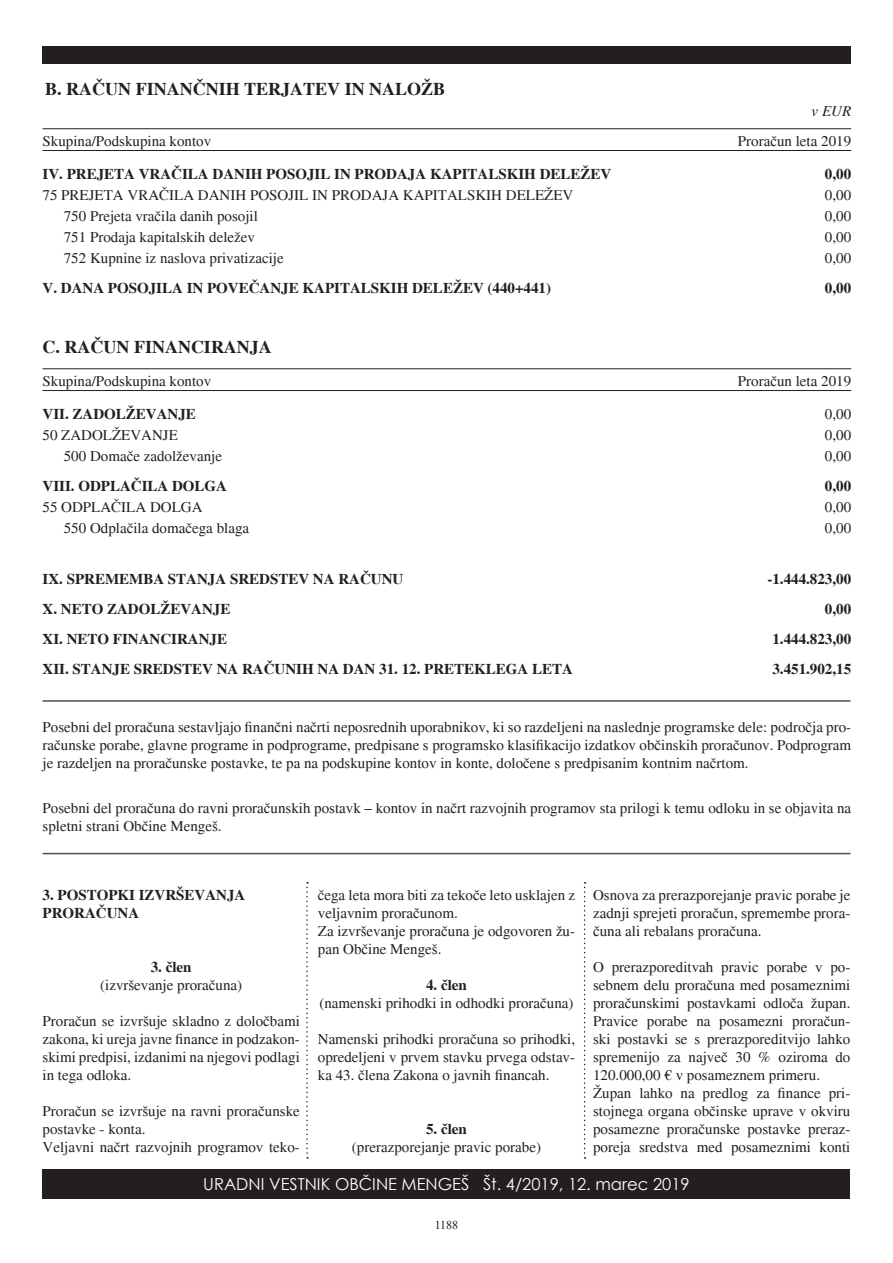
<style>
.page{position:relative;width:893px;height:1263px;background:#fff}
.page>*{position:absolute;margin:0;border:0;box-sizing:border-box;transform-origin:0 0}
.Telo_besedila1{font:700 18px "Times";color:#231f20}
.t1{font:16.5px "Century Gothic";color:#fff}
.Telo_besedila1-2{font:15px/18px "Times";color:#231f20;text-align:justify}
.Telo_besedila1-3{font:700 15px/18px "Times";color:#231f20}
.Navaden1{font:15px/18px "Times";color:#231f20;text-align:justify}
.Telo_besedila1-4{font:italic 15px "Times";color:#231f20}
.t2{font:12px "Times New Roman";color:#231f20}
</style>
<div class="page">
<div style="left:43px;top:47px;width:808px;height:17px;background:#231f20"></div>
<div style="left:43px;top:1169px;width:807px;height:30px;background:#231f20"></div>
<svg style="left:306px;top:882px;width:2px;height:277px"></svg>
<svg style="left:584px;top:882px;width:2px;height:277px"></svg>
<hr style="left:43px;top:128px;width:808px;height:1px;background:#231f20">
<hr style="left:43px;top:150px;width:808px;height:1px;background:#231f20">
<hr style="left:43px;top:368px;width:808px;height:1px;background:#231f20">
<hr style="left:43px;top:390px;width:808px;height:1px;background:#231f20">
<hr style="left:43px;top:700px;width:807px;height:2px;background:#505052">
<hr style="left:43px;top:853px;width:807px;height:1px;background:#505052">
<p class="Telo_besedila1" style="left:45px;top:78px;width:401px">B. RAČUN FINANČNIH TERJATEV IN NALOŽB</p>
<p class="Telo_besedila1-4" style="left:812px;top:102px;width:41px">v EUR</p>
<p class="Telo_besedila1-2" style="left:43px;top:132px;width:170px">Skupina/Podskupina kontov</p>
<p class="Telo_besedila1-2" style="left:738px;top:132px;width:115px">Proračun leta 2019</p>
<p class="Telo_besedila1-3" style="left:43px;top:165px;width:570px">IV. PREJETA VRAČILA DANIH POSOJIL IN PRODAJA KAPITALSKIH DELEŽEV</p>
<p class="Telo_besedila1-3" style="left:825px;top:165px;width:28px">0,00</p>
<p class="Telo_besedila1-2" style="left:43px;top:186px;width:532px">75 PREJETA VRAČILA DANIH POSOJIL IN PRODAJA KAPITALSKIH DELEŽEV</p>
<p class="Telo_besedila1-2" style="left:825px;top:186px;width:28px">0,00</p>
<p class="Telo_besedila1-2" style="left:64px;top:207px;width:196px">750 Prejeta vračila danih posojil</p>
<p class="Telo_besedila1-2" style="left:825px;top:207px;width:28px">0,00</p>
<p class="Telo_besedila1-2" style="left:64px;top:228px;width:193px">751 Prodaja kapitalskih deležev</p>
<p class="Telo_besedila1-2" style="left:825px;top:228px;width:28px">0,00</p>
<p class="Telo_besedila1-2" style="left:64px;top:249px;width:221px">752 Kupnine iz naslova privatizacije</p>
<p class="Telo_besedila1-2" style="left:825px;top:249px;width:28px">0,00</p>
<p class="Telo_besedila1-3" style="left:43px;top:279px;width:510px">V. DANA POSOJILA IN POVEČANJE KAPITALSKIH DELEŽEV (440+441)</p>
<p class="Telo_besedila1-3" style="left:825px;top:279px;width:28px">0,00</p>
<p class="Telo_besedila1" style="left:43px;top:336px;width:231px">C. RAČUN FINANCIRANJA</p>
<p class="Telo_besedila1-2" style="left:43px;top:372px;width:170px">Skupina/Podskupina kontov</p>
<p class="Telo_besedila1-2" style="left:738px;top:372px;width:115px">Proračun leta 2019</p>
<p class="Telo_besedila1-3" style="left:43px;top:405px;width:155px">VII. ZADOLŽEVANJE</p>
<p class="Telo_besedila1-2" style="left:825px;top:405px;width:28px">0,00</p>
<p class="Telo_besedila1-2" style="left:43px;top:426px;width:137px">50 ZADOLŽEVANJE</p>
<p class="Telo_besedila1-2" style="left:825px;top:426px;width:28px">0,00</p>
<p class="Telo_besedila1-2" style="left:64px;top:447px;width:160px">500 Domače zadolževanje</p>
<p class="Telo_besedila1-2" style="left:825px;top:447px;width:28px">0,00</p>
<p class="Telo_besedila1-3" style="left:43px;top:477px;width:186px">VIII. ODPLAČILA DOLGA</p>
<p class="Telo_besedila1-3" style="left:825px;top:477px;width:28px">0,00</p>
<p class="Telo_besedila1-2" style="left:43px;top:498px;width:161px">55 ODPLAČILA DOLGA</p>
<p class="Telo_besedila1-2" style="left:825px;top:498px;width:28px">0,00</p>
<p class="Telo_besedila1-2" style="left:64px;top:519px;width:187px">550 Odplačila domačega blaga</p>
<p class="Telo_besedila1-2" style="left:825px;top:519px;width:28px">0,00</p>
<p class="Telo_besedila1-3" style="left:43px;top:570px;width:362px">IX. SPREMEMBA STANJA SREDSTEV NA RAČUNU</p>
<p class="Telo_besedila1-3" style="left:767px;top:570px;width:85px">-1.444.823,00</p>
<p class="Telo_besedila1-3" style="left:43px;top:600px;width:189px">X. NETO ZADOLŽEVANJE</p>
<p class="Telo_besedila1-3" style="left:825px;top:600px;width:28px">0,00</p>
<p class="Telo_besedila1-3" style="left:43px;top:630px;width:186px">XI. NETO FINANCIRANJE</p>
<p class="Telo_besedila1-3" style="left:772px;top:630px;width:80px">1.444.823,00</p>
<p class="Telo_besedila1-3" style="left:43px;top:660px;width:532px">XII. STANJE SREDSTEV NA RAČUNIH NA DAN 31. 12. PRETEKLEGA LETA</p>
<p class="Telo_besedila1-3" style="left:772px;top:660px;width:80px">3.451.902,15</p>
<p class="Telo_besedila1-2" style="left:43px;top:718px;width:810px">Posebni del proračuna sestavljajo finančni načrti neposrednih uporabnikov, ki so razdeljeni na naslednje programske dele: področja pro&shy;računske porabe, glavne programe in podprograme, predpisane s programsko klasifikacijo izdatkov občinskih proračunov. Podprogram je razdeljen na proračunske postavke, te pa na podskupine kontov in konte, določene s predpisanim kontnim načrtom.</p>
<p class="Telo_besedila1-2" style="left:43px;top:799px;width:810px">Posebni del proračuna do ravni proračunskih postavk – kontov in načrt razvojnih programov sta prilogi k temu odloku in se objavita na spletni strani Občine Mengeš.</p>
<p class="Telo_besedila1-3" style="left:43px;top:886px;width:204px">3. POSTOPKI IZVRŠEVANJA<br>PRORAČUNA</p>
<p class="Telo_besedila1-3" style="left:151px;top:958px;width:42px">3. člen</p>
<p class="Telo_besedila1-2" style="left:100px;top:976px;width:144px">(izvrševanje proračuna)</p>
<p class="Telo_besedila1-2" style="left:43px;top:1012px;width:259px">Proračun se izvršuje skladno z določbami zakona, ki ureja javne finance in podzakon&shy;skimi predpisi, izdanimi na njegovi podlagi in tega odloka.</p>
<p class="Telo_besedila1-2" style="left:43px;top:1102px;width:259px">Proračun se izvršuje na ravni proračunske postavke - konta.</p>
<p class="Telo_besedila1-2" style="left:43px;top:1138px;width:259px">Veljavni načrt razvojnih programov teko-</p>
<p class="Telo_besedila1-2" style="left:318px;top:886px;width:259px">čega leta mora biti za tekoče leto usklajen z veljavnim proračunom.</p>
<p class="Telo_besedila1-2" style="left:318px;top:922px;width:259px">Za izvrševanje proračuna je odgovoren žu&shy;pan Občine Mengeš.</p>
<p class="Telo_besedila1-3" style="left:426px;top:976px;width:42px">4. člen</p>
<p class="Telo_besedila1-2" style="left:319px;top:994px;width:256px">(namenski prihodki in odhodki proračuna)</p>
<p class="Telo_besedila1-2" style="left:318px;top:1030px;width:259px">Namenski prihodki proračuna so prihodki, opredeljeni v prvem stavku prvega odstav&shy;ka 43. člena Zakona o javnih financah.</p>
<p class="Telo_besedila1-3" style="left:426px;top:1120px;width:42px">5. člen</p>
<p class="Telo_besedila1-2" style="left:352px;top:1138px;width:191px">(prerazporejanje pravic porabe)</p>
<p class="Telo_besedila1-2" style="left:593px;top:886px;width:259px">Osnova za prerazporejanje pravic porabe je zadnji sprejeti proračun, spremembe prora&shy;čuna ali rebalans proračuna.</p>
<p class="Navaden1" style="left:593px;top:958px;width:259px">O prerazporeditvah pravic porabe v po&shy;sebnem delu proračuna med posameznimi proračunskimi postavkami odloča župan.<br>Pravice porabe na posamezni proračun&shy;ski postavki se s prerazporeditvijo lahko spremenijo za največ 30 % oziroma do 120.000,00 € v posameznem primeru.</p>
<p class="Navaden1" style="left:593px;top:1084px;width:259px">Župan lahko na predlog za finance pri&shy;stojnega organa občinske uprave v okviru posamezne proračunske postavke preraz&shy;poreja sredstva med posameznimi konti</p>
<p class="t1" style="left:203px;top:1172px;width:488px">URADNI VESTNIK OBČINE MENGEŠ Št. 4/2019, 12. marec 2019</p>
<p class="t2" style="left:435px;top:1216px;width:25px">1188</p>
</div>
